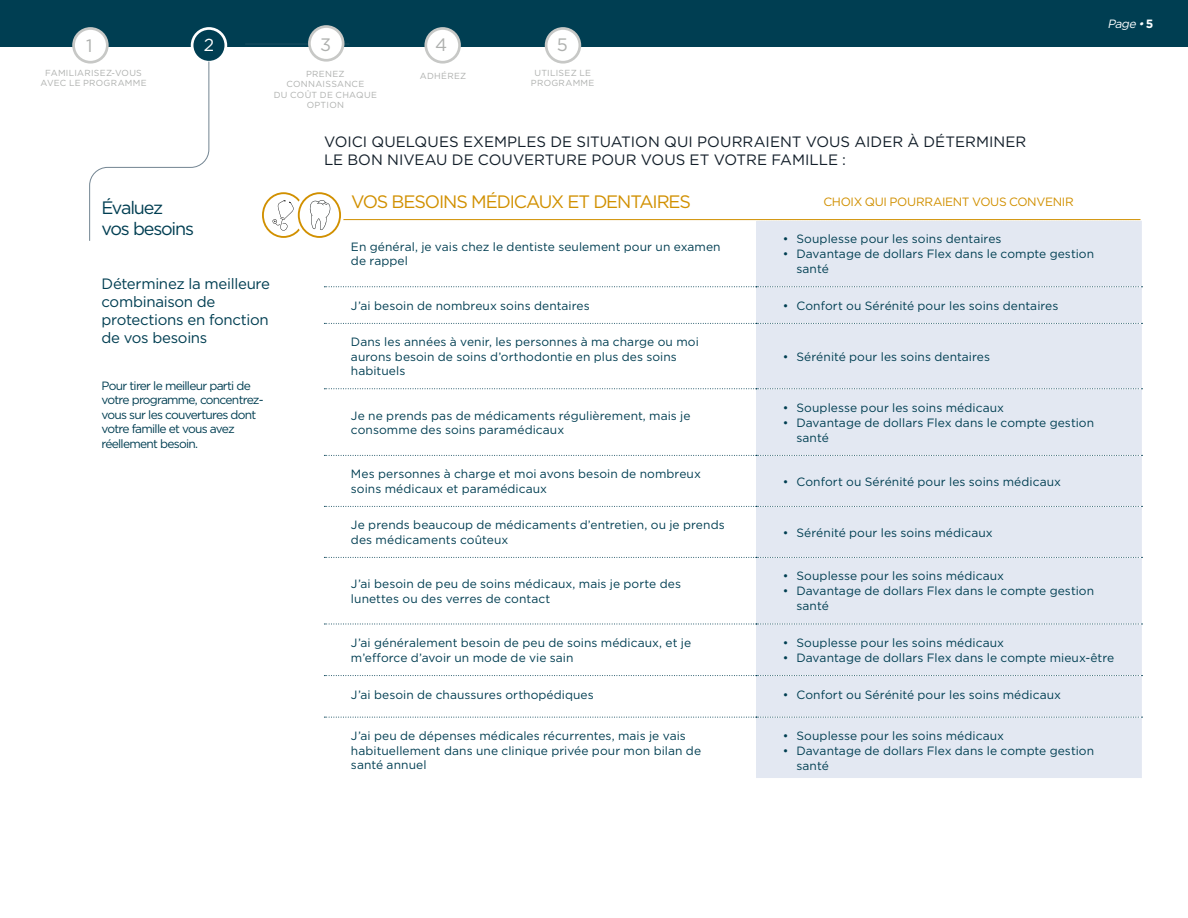
<style>
.page{position:relative;width:1188px;height:918px;background:#fff}
.page>*{position:absolute;margin:0;border:0;box-sizing:border-box;transform-origin:0 0}
.t1{font:18px "Gotham";letter-spacing:-.06em;color:#d19000}
.t2{font:18px/21.6px "Gotham";letter-spacing:-.065em;color:#003e52}
.t3{font:18px "Gotham";color:#aeb0ae}
.t4{font:17.4px "Gotham";color:#fff}
.t5{font:15px/18px "Gotham";letter-spacing:.005em;color:#121e29}
.t6{font:15px/18px "Gotham";letter-spacing:-.02em;color:#003e52}
.t7{font:12px/14.4px "Gotham";letter-spacing:.005em;color:#003e52}
.t8{font:12px/14.4px "Gotham";letter-spacing:-.06em;color:#003e52}
.t9{font:12px "Gotham";letter-spacing:-.025em;color:#d19000}
.t10{font:italic 12px "Gotham";color:#fcfeff}
.t11{font:8.7px/10.5px "Gotham";letter-spacing:.03em;color:#aeb0ae;text-align:center}
.s1{font-weight:700;font-style:normal}
</style>
<div class="page">
<div style="left:756px;top:230px;width:386px;height:548px;background:#e3e8f2"></div>
<svg style="left:324px;top:323px;width:819px;height:1px"></svg>
<svg style="left:324px;top:388px;width:819px;height:1px"></svg>
<svg style="left:324px;top:455px;width:819px;height:1px"></svg>
<svg style="left:324px;top:506px;width:819px;height:1px"></svg>
<svg style="left:324px;top:557px;width:819px;height:1px"></svg>
<svg style="left:324px;top:624px;width:819px;height:1px"></svg>
<svg style="left:324px;top:675px;width:819px;height:1px"></svg>
<svg style="left:324px;top:717px;width:819px;height:1px"></svg>
<svg style="left:324px;top:286px;width:819px;height:1px"></svg>
<div style="left:0;top:0;width:1188px;height:46px;background:#003e52"></div>
<hr style="left:245px;top:44px;width:104px;height:1px;background:#738592">
<div style="left:74px;top:28px;width:33px;height:34px;background:#fff;border-radius:50%"></div>
<div style="left:72px;top:27px;width:37px;height:37px;border:3px solid #c7c8c6;border-radius:50%"></div>
<div style="left:192px;top:28px;width:34px;height:34px;background:#003e52;border-radius:50%"></div>
<div style="left:191px;top:27px;width:36px;height:37px;border:3px solid #fff;border-radius:50%"></div>
<div style="left:309px;top:27px;width:34px;height:33px;background:#fff;border-radius:50%"></div>
<div style="left:308px;top:25px;width:36px;height:37px;border:3px solid #c7c8c6;border-radius:50%"></div>
<div style="left:426px;top:28px;width:34px;height:34px;background:#fff;border-radius:50%"></div>
<div style="left:424px;top:27px;width:37px;height:37px;border:3px solid #c7c8c6;border-radius:50%"></div>
<div style="left:546px;top:28px;width:34px;height:34px;background:#fff;border-radius:50%"></div>
<div style="left:545px;top:27px;width:36px;height:37px;border:3px solid #c7c8c6;border-radius:50%"></div>
<svg style="left:89px;top:61px;width:121px;height:180px"></svg>
<svg style="left:261px;top:192px;width:45px;height:47px"></svg>
<div style="left:259px;top:189px;width:49px;height:52px;border:4px solid #fff;border-radius:50%"></div>
<svg style="left:263px;top:193px;width:41px;height:44px"></svg>
<div style="left:262px;top:192px;width:43px;height:46px;border:2px solid #d19000;border-radius:50%"></div>
<svg style="left:272px;top:200px;width:22px;height:31px"></svg>
<div style="left:295px;top:189px;width:49px;height:52px;border:4px solid #fff;border-radius:50%"></div>
<svg style="left:298px;top:192px;width:43px;height:46px"></svg>
<div style="left:298px;top:192px;width:43px;height:46px;border:2px solid #d19000;border-radius:50%"></div>
<svg style="left:310px;top:200px;width:832px;height:30px"></svg>
<h1 class="t3" style="left:86px;top:34px;width:8px">1</h1>
<h1 class="t3" style="left:320px;top:33px;width:13px">3</h1>
<h1 class="t3" style="left:435px;top:33px;width:14px">4</h1>
<h1 class="t3" style="left:557px;top:33px;width:13px">5</h1>
<p class="t11" style="left:274px;top:68px;width:105px">PRENEZ<br>CONNAISSANCE<br>DU COÛT DE CHAQUE<br>OPTION</p>
<p class="t11" style="left:420px;top:70px;width:48px">ADHÉREZ</p>
<p class="t11" style="left:531px;top:67px;width:65px">UTILISEZ LE<br>PROGRAMME</p>
<h2 class="t4" style="left:204px;top:34px;width:12px">2</h2>
<p class="t11" style="left:41px;top:67px;width:108px">FAMILIARISEZ-VOUS<br>AVEC LE PROGRAMME</p>
<h1 class="t2" style="left:102px;top:196px;width:94px">Évaluez vos besoins</h1>
<p class="t6" style="left:102px;top:275px;width:170px">Déterminez la meilleure combinaison de protections en fonction de vos besoins</p>
<p class="t8" style="left:102px;top:378px;width:164px">Pour tirer le meilleur parti de votre programme, concentrez&shy;vous sur les couvertures dont votre famille et vous avez réellement besoin.</p>
<p class="t5" style="left:324px;top:132px;width:704px">VOICI QUELQUES EXEMPLES DE SITUATION QUI POURRAIENT VOUS AIDER À DÉTERMINER<br>LE BON NIVEAU DE COUVERTURE POUR VOUS ET VOTRE FAMILLE :</p>
<p class="t9" style="left:823px;top:194px;width:252px">CHOIX QUI POURRAIENT VOUS CONVENIR</p>
<p class="t7" style="left:351px;top:239px;width:371px">En général, je vais chez le dentiste seulement pour un examen de rappel</p>
<h1 class="t1" style="left:351px;top:190px;width:342px">VOS BESOINS MÉDICAUX ET DENTAIRES</h1>
<p class="t7" style="left:783px;top:232px;width:220px">• Souplesse pour les soins dentaires</p>
<p class="t7" style="left:796px;top:246px;width:299px;line-height:15px;text-indent:-14px">• Davantage de dollars Flex dans le compte gestion santé</p>
<p class="t7" style="left:351px;top:298px;width:240px">J’ai besoin de nombreux soins dentaires</p>
<p class="t7" style="left:783px;top:298px;width:277px">• Confort ou Sérénité pour les soins dentaires</p>
<p class="t7" style="left:351px;top:335px;width:349px">Dans les années à venir, les personnes à ma charge ou moi aurons besoin de soins d’orthodontie en plus des soins habituels</p>
<p class="t7" style="left:783px;top:349px;width:209px">• Sérénité pour les soins dentaires</p>
<p class="t7" style="left:351px;top:408px;width:341px">Je ne prends pas de médicaments régulièrement, mais je consomme des soins paramédicaux</p>
<p class="t7" style="left:783px;top:400px;width:223px">• Souplesse pour les soins médicaux</p>
<p class="t7" style="left:796px;top:415px;width:299px;line-height:15px;text-indent:-14px">• Davantage de dollars Flex dans le compte gestion santé</p>
<p class="t7" style="left:351px;top:467px;width:351px">Mes personnes à charge et moi avons besoin de nombreux soins médicaux et paramédicaux</p>
<p class="t7" style="left:783px;top:474px;width:280px">• Confort ou Sérénité pour les soins médicaux</p>
<p class="t7" style="left:351px;top:518px;width:375px">Je prends beaucoup de médicaments d’entretien, ou je prends des médicaments coûteux</p>
<p class="t7" style="left:783px;top:525px;width:211px">• Sérénité pour les soins médicaux</p>
<p class="t7" style="left:351px;top:577px;width:331px">J’ai besoin de peu de soins médicaux, mais je porte des lunettes ou des verres de contact</p>
<p class="t7" style="left:783px;top:569px;width:223px">• Souplesse pour les soins médicaux</p>
<p class="t7" style="left:796px;top:583px;width:299px;line-height:15px;text-indent:-14px">• Davantage de dollars Flex dans le compte gestion santé</p>
<p class="t10" style="left:1107px;top:16px;width:48px">Page•<span class="s1">5</span></p>
<p class="t7" style="left:351px;top:636px;width:342px">J’ai généralement besoin de peu de soins médicaux, et je m’efforce d’avoir un mode de vie sain</p>
<p class="t7" style="left:783px;top:635px;width:223px">• Souplesse pour les soins médicaux</p>
<p class="t7" style="left:783px;top:650px;width:333px">• Davantage de dollars Flex dans le compte mieux-être</p>
<p class="t7" style="left:351px;top:687px;width:244px">J’ai besoin de chaussures orthopédiques</p>
<p class="t7" style="left:783px;top:687px;width:280px">• Confort ou Sérénité pour les soins médicaux</p>
<p class="t7" style="left:351px;top:729px;width:352px">J’ai peu de dépenses médicales récurrentes, mais je vais habituellement dans une clinique privée pour mon bilan de santé annuel</p>
<p class="t7" style="left:783px;top:729px;width:223px">• Souplesse pour les soins médicaux</p>
<p class="t7" style="left:796px;top:743px;width:299px;line-height:15px;text-indent:-14px">• Davantage de dollars Flex dans le compte gestion santé</p>
</div>
